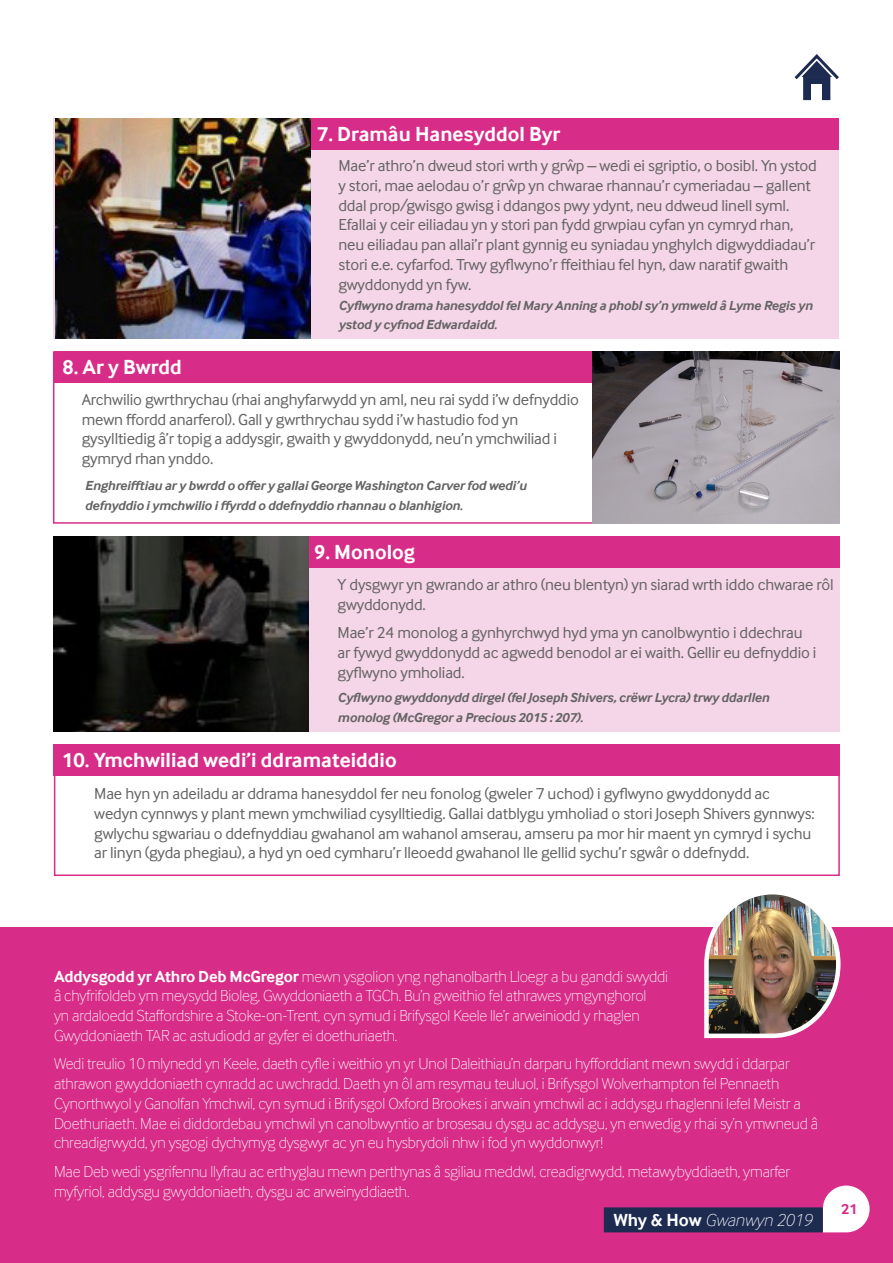
<style>
.page{position:relative;width:893px;height:1263px;background:#fff}
.page>*{position:absolute;margin:0;border:0;box-sizing:border-box;transform-origin:0 0}
.t1{font:700 21px "Inter Face";color:#fff}
.t2{font:italic 100 18px "Inter Face";color:#fff}
.t3{font:16.5px/19.8px "Inter Face";letter-spacing:-.01em;color:#646363}
.t4{font:100 16.5px/19.8px "Inter Face";letter-spacing:-.01em;color:#fff}
.t5{font:700 15px "Inter Face";color:#d72d88}
.t6{font:italic 700 13.5px/19.8px "Inter Face";letter-spacing:-.01em;color:#646363}
.s1{font-weight:700}
.s2{font-weight:700;font-style:normal}
</style>
<div class="page">
<svg style="left:794px;top:54px;width:45px;height:28px"></svg>
<div style="left:803px;top:76px;width:27px;height:24px;background:#1e2b51"></div>
<div style="left:811px;top:84px;width:11px;height:21px;background:#fff"></div>
<div style="left:54px;top:754px;width:786px;height:122px;border:2px solid #d72d88"></div>
<div style="left:0;top:927px;width:893px;height:336px;background:#d72d88"></div>
<img style="left:704px;top:894px;width:137px;height:145px">
<svg style="left:823px;top:1185px;width:47px;height:47px"></svg>
<div style="left:605px;top:1208px;width:217px;height:23px;background:#1e2b51"></div>
<div style="left:604px;top:1207px;width:219px;height:25px;border:2px solid #1e2b51"></div>
<div style="left:54px;top:118px;width:785px;height:220px;background:#f5d5e8"></div>
<div style="left:308px;top:118px;width:531px;height:31px;background:#d72d88"></div>
<div style="left:53px;top:537px;width:787px;height:194px;background:#f5d5e8"></div>
<div style="left:54px;top:351px;width:547px;height:31px;background:#d72d88"></div>
<div style="left:306px;top:537px;width:534px;height:31px;background:#d72d88"></div>
<img style="left:593px;top:351px;width:247px;height:173px">
<div style="left:54px;top:744px;width:786px;height:31px;background:#d72d88"></div>
<img style="left:53px;top:537px;width:255px;height:194px">
<img style="left:55px;top:118px;width:256px;height:220px">
<p class="t1" style="left:62px;top:355px;width:121px">8. Ar y Bwrdd</p>
<p class="t1" style="left:317px;top:121px;width:245px">7. Dramâu Hanesyddol Byr</p>
<p class="t3" style="left:338px;top:155px;width:480px">Mae’r athro’n dweud stori wrth y grŵp – wedi ei sgriptio, o bosibl. Yn ystod y stori, mae aelodau o’r grŵp yn chwarae rhannau’r cymeriadau – gallent ddal prop/gwisgo gwisg i ddangos pwy ydynt, neu ddweud linell syml.<br>Efallai y ceir eiliadau yn y stori pan fydd grwpiau cyfan yn cymryd rhan, neu eiliadau pan allai’r plant gynnig eu syniadau ynghylch digwyddiadau’r stori e.e. cyfarfod. Trwy gyflwyno’r ffeithiau fel hyn, daw naratif gwaith gwyddonydd yn fyw.</p>
<p class="t6" style="left:338px;top:295px;width:476px">Cyflwyno drama hanesyddol fel Mary Anning a phobl sy’n ymweld â Lyme Regis yn ystod y cyfnod Edwardaidd.</p>
<p class="t3" style="left:82px;top:389px;width:499px">Archwilio gwrthrychau (rhai anghyfarwydd yn aml, neu rai sydd i’w defnyddio mewn ffordd anarferol). Gall y gwrthrychau sydd i’w hastudio fod yn gysylltiedig â’r topig a addysgir, gwaith y gwyddonydd, neu’n ymchwiliad i gymryd rhan ynddo.</p>
<p class="t6" style="left:85px;top:475px;width:443px">Enghreifftiau ar y bwrdd o offer y gallai George Washington Carver fod wedi’u defnyddio i ymchwilio i ffyrdd o ddefnyddio rhannau o blanhigion.</p>
<p class="t1" style="left:314px;top:540px;width:103px">9. Monolog</p>
<p class="t3" style="left:338px;top:575px;width:497px">Y dysgwyr yn gwrando ar athro (neu blentyn) yn siarad wrth iddo chwarae rôl gwyddonydd.</p>
<p class="t3" style="left:338px;top:623px;width:480px">Mae’r 24 monolog a gynhyrchwyd hyd yma yn canolbwyntio i ddechrau ar fywyd gwyddonydd ac agwedd benodol ar ei waith. Gellir eu defnyddio i gyflwyno ymholiad.</p>
<p class="t6" style="left:338px;top:688px;width:433px">Cyflwyno gwyddonydd dirgel (fel Joseph Shivers, crëwr Lycra) trwy ddarllen monolog (McGregor a Precious 2015 : 207).</p>
<p class="t1" style="left:62px;top:748px;width:336px">10. Ymchwiliad wedi’i ddramateiddio</p>
<p class="t3" style="left:94px;top:783px;width:722px">Mae hyn yn adeiladu ar ddrama hanesyddol fer neu fonolog (gweler 7 uchod) i gyflwyno gwyddonydd ac wedyn cynnwys y plant mewn ymchwiliad cysylltiedig. Gallai datblygu ymholiad o stori Joseph Shivers gynnwys: gwlychu sgwariau o ddefnyddiau gwahanol am wahanol amserau, amseru pa mor hir maent yn cymryd i sychu ar linyn (gyda phegiau), a hyd yn oed cymharu’r lleoedd gwahanol lle gellid sychu’r sgwâr o ddefnydd.</p>
<p class="t4" style="left:54px;top:966px;width:616px"><span class="s1">Addysgodd yr Athro Deb McGregor</span> mewn ysgolion yng nghanolbarth Lloegr a bu ganddi swyddi â chyfrifoldeb ym meysydd Bioleg, Gwyddoniaeth a TGCh. Bu’n gweithio fel athrawes ymgynghorol<br>yn ardaloedd Staffordshire a Stoke-on-Trent, cyn symud i Brifysgol Keele lle’r arweiniodd y rhaglen Gwyddoniaeth TAR ac astudiodd ar gyfer ei doethuriaeth.</p>
<p class="t4" style="left:54px;top:1054px;width:766px">Wedi treulio 10 mlynedd yn Keele, daeth cyfle i weithio yn yr Unol Daleithiau’n darparu hyfforddiant mewn swydd i ddarpar athrawon gwyddoniaeth cynradd ac uwchradd. Daeth yn ôl am resymau teuluol, i Brifysgol Wolverhampton fel Pennaeth Cynorthwyol y Ganolfan Ymchwil, cyn symud i Brifysgol Oxford Brookes i arwain ymchwil ac i addysgu rhaglenni lefel Meistr a Doethuriaeth. Mae ei diddordebau ymchwil yn canolbwyntio ar brosesau dysgu ac addysgu, yn enwedig y rhai sy’n ymwneud â chreadigrwydd, yn ysgogi dychymyg dysgwyr ac yn eu hysbrydoli nhw i fod yn wyddonwyr!</p>
<p class="t4" style="left:54px;top:1161px;width:738px">Mae Deb wedi ysgrifennu llyfrau ac erthyglau mewn perthynas â sgiliau meddwl, creadigrwydd, metawybyddiaeth, ymarfer myfyriol, addysgu gwyddoniaeth, dysgu ac arweinyddiaeth.</p>
<p class="t2" style="left:614px;top:1210px;width:200px"><span class="s2">Why &amp; How</span> Gwanwyn 2019</p>
<p class="t5" style="left:841px;top:1200px;width:18px">21</p>
</div>
